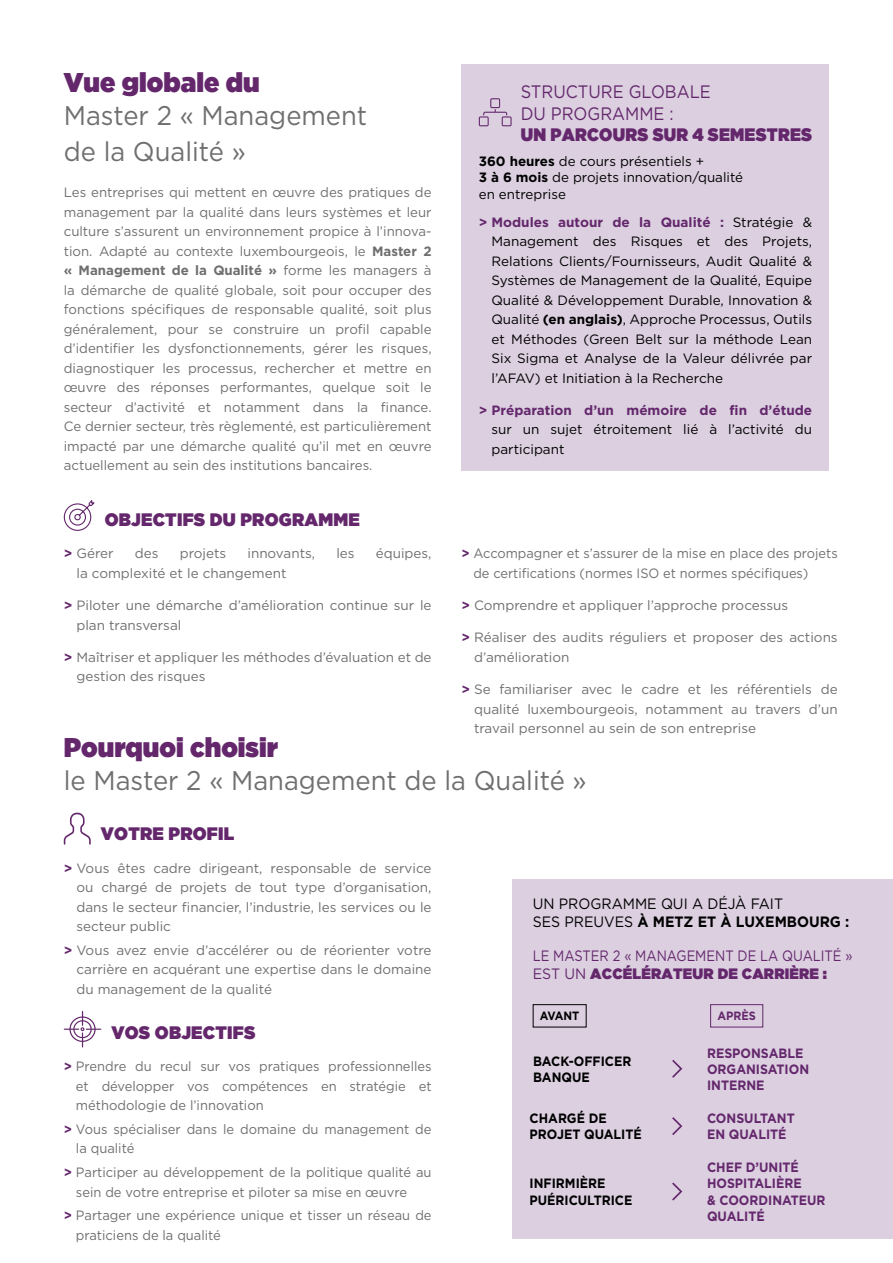
<style>
.page{position:relative;width:893px;height:1263px;background:#fff}
.page>*{position:absolute;margin:0;border:0;box-sizing:border-box;transform-origin:0 0}
.t1{font:27px/36px "Gotham";color:#706f6f;scale:.95 1}
.t2{font:27px "Gotham Ultra";color:#64276c;scale:.95 1}
.t3{font:18px "Gotham Ultra";letter-spacing:.015em;color:#64276c;scale:.95 1}
.t4{font:18px/21.6px "Gotham";color:#64276c;scale:.91 1}
.t5{font:18px "Gotham Ultra";letter-spacing:.015em;color:#64276c;scale:.91 1}
.t6{font:15px/18px "Gotham";color:#000;scale:.94 1}
.t7{font:15px "Gotham";color:#64276c;scale:.86 1}
.t8{font:15px "Gotham Ultra";letter-spacing:.015em;color:#64276c;scale:.95 1}
.t9{font:13.5px/19.5px "Gotham";color:#706f6f;text-align:justify}
.t10{font:13.5px/19.5px "Gotham";color:#000}
.t11{font:13.5px/19.5px "Gotham";color:#706f6f;scale:.96 1}
.t12{font:13.5px/19.5px "Gotham";color:#706f6f;scale:.95 1}
.t13{font:700 13.5px/16.2px "Gotham";color:#64276c;scale:.92 1}
.t14{font:700 13.5px/16.2px "Gotham";color:#000;scale:.92 1}
.t15{font:700 13.5px "Gotham";color:#64276c}
.t16{font:700 12px "Gotham";letter-spacing:-.05em;color:#000;scale:.92 1}
.t17{font:700 12px "Gotham";color:#64276c;scale:.92 1}
.s1{font-weight:700}
.s2{font-weight:700;color:#64276c}
.s3{font-family:"Gotham"}
</style>
<div class="page">
<div style="left:461px;top:64px;width:368px;height:406px;background:#dbcfe0"></div>
<svg style="left:63px;top:500px;width:32px;height:31px"></svg>
<svg style="left:479px;top:98px;width:33px;height:28px"></svg>
<svg style="left:64px;top:813px;width:27px;height:32px"></svg>
<svg style="left:64px;top:1011px;width:37px;height:36px"></svg>
<div style="left:512px;top:879px;width:381px;height:359px;background:#dbcfe0"></div>
<svg style="left:533px;top:1004px;width:53px;height:23px"></svg>
<svg style="left:710px;top:1004px;width:53px;height:23px"></svg>
<svg style="left:672px;top:1060px;width:10px;height:18px"></svg>
<svg style="left:672px;top:1117px;width:10px;height:18px"></svg>
<svg style="left:672px;top:1182px;width:10px;height:18px"></svg>
<h1 class="t2" style="left:64px;top:67px;width:208px">Vue globale du</h1>
<h1 class="t1" style="left:64px;top:97px;width:321px">Master 2 « Management de la Qualité »</h1>
<p class="t9" style="left:64px;top:182px;width:369px">Les entreprises qui mettent en œuvre des pratiques de management par la qualité dans leurs systèmes et leur culture s’assurent un environnement propice à l’innova&shy;tion. Adapté au contexte luxembourgeois, le <span class="s1">Master 2 « Management de la Qualité »</span> forme les managers à la démarche de qualité globale, soit pour occuper des fonctions spécifiques de responsable qualité, soit plus généralement, pour se construire un profil capable d’identifier les dysfonctionnements, gérer les risques, diagnostiquer les processus, rechercher et mettre en œuvre des réponses performantes, quelque soit le secteur d’activité et notamment dans la finance.<br>Ce dernier secteur, très règlementé, est particulièrement impacté par une démarche qualité qu’il met en œuvre actuellement au sein des institutions bancaires.</p>
<h2 class="t3" style="left:105px;top:509px;width:270px">OBJECTIFS DU PROGRAMME</h2>
<p class="t9" style="left:64px;top:543px;width:51px"><span class="s2">&gt;</span> Gérer</p>
<p class="t9" style="left:135px;top:543px;width:25px">des</p>
<p class="t9" style="left:180px;top:543px;width:48px">projets</p>
<p class="t9" style="left:247px;top:543px;width:69px">innovants,</p>
<p class="t9" style="left:336px;top:543px;width:20px">les</p>
<p class="t9" style="left:376px;top:543px;width:57px">équipes,</p>
<p class="t9" style="left:76px;top:563px;width:211px">la complexité et le changement</p>
<p class="t9" style="left:76px;top:595px;width:357px;text-indent:-13px"><span class="s2">&gt;</span> Piloter une démarche d’amélioration continue sur le plan transversal</p>
<p class="t9" style="left:76px;top:647px;width:357px;text-indent:-13px"><span class="s2">&gt;</span> Maîtriser et appliquer les méthodes d’évaluation et de gestion des risques</p>
<h2 class="t4" style="left:521px;top:81px;width:210px">STRUCTURE GLOBALE<br>DU PROGRAMME :</h2>
<h2 class="t5" style="left:521px;top:125px;width:322px">UN PARCOURS SUR 4 SEMESTRES</h2>
<p class="t10" style="left:479px;top:153px;width:266px;line-height:16.2px"><span class="s1">360 heures</span> de cours présentiels +<br><span class="s1">3 à 6 mois</span> de projets innovation/qualité en entreprise</p>
<p class="t10" style="left:491px;top:212px;width:322px;text-align:justify;text-indent:-13px"><span class="s2">&gt; Modules autour de la Qualité :</span> Stratégie &amp; Management des Risques et des Projets, Relations Clients/Fournisseurs, Audit Qualité &amp; Systèmes de Management de la Qualité, Equipe Qualité &amp; Développement Durable, Innovation &amp; Qualité <span class="s1">(en anglais)</span>, Approche Processus, Outils et Méthodes (Green Belt sur la méthode Lean Six Sigma et Analyse de la Valeur délivrée par l’AFAV) et Initiation à la Recherche</p>
<p class="t15" style="left:479px;top:402px;width:335px">&gt; Préparation d’un mémoire de fin d’étude</p>
<p class="t10" style="left:491px;top:419px;width:322px">sur un sujet étroitement lié à l’activité du participant</p>
<p class="t12" style="left:473px;top:543px;width:385px;text-indent:-12px"><span class="s2">&gt;</span> Accompagner et s’assurer de la mise en place des projets de certifications (normes ISO et normes spécifiques)</p>
<p class="t9" style="left:461px;top:595px;width:328px"><span class="s2">&gt;</span> Comprendre et appliquer l’approche processus</p>
<p class="t9" style="left:474px;top:627px;width:365px;text-indent:-13px"><span class="s2">&gt;</span> Réaliser des audits réguliers et proposer des actions d’amélioration</p>
<p class="t9" style="left:474px;top:679px;width:365px;text-indent:-13px"><span class="s2">&gt;</span> Se familiariser avec le cadre et les référentiels de qualité luxembourgeois, notamment au travers d’un travail personnel au sein de son entreprise</p>
<h1 class="t2" style="left:64px;top:732px;width:227px">Pourquoi choisir</h1>
<h1 class="t1" style="left:64px;top:762px;width:552px">le Master 2 « Management de la Qualité »</h1>
<h2 class="t3" style="left:101px;top:824px;width:142px">VOTRE PROFIL</h2>
<p class="t9" style="left:76px;top:858px;width:357px;text-indent:-13px"><span class="s2">&gt;</span> Vous êtes cadre dirigeant, responsable de service ou chargé de projets de tout type d’organisation, dans le secteur financier, l’industrie, les services ou le secteur public</p>
<p class="t9" style="left:76px;top:940px;width:357px;text-indent:-13px"><span class="s2">&gt;</span> Vous avez envie d’accélérer ou de réorienter votre carrière en acquérant une expertise dans le domaine du management de la qualité</p>
<h2 class="t3" style="left:111px;top:1022px;width:153px">VOS OBJECTIFS</h2>
<p class="t11" style="left:76px;top:1056px;width:372px;text-align:justify;text-indent:-12px"><span class="s2">&gt;</span> Prendre du recul sur vos pratiques professionnelles et développer vos compétences en stratégie et méthodologie de l’innovation</p>
<p class="t11" style="left:76px;top:1119px;width:372px;text-indent:-12px"><span class="s2">&gt;</span> Vous spécialiser dans le domaine du management de la qualité</p>
<p class="t11" style="left:76px;top:1162px;width:372px;text-indent:-12px"><span class="s2">&gt;</span> Participer au développement de la politique qualité au sein de votre entreprise et piloter sa mise en œuvre</p>
<p class="t11" style="left:76px;top:1206px;width:372px;text-indent:-12px"><span class="s2">&gt;</span> Partager une expérience unique et tisser un réseau de praticiens de la qualité</p>
<p class="t6" style="left:533px;top:894px;width:338px">UN PROGRAMME QUI A DÉJÀ FAIT<br>SES PREUVES <span class="s1">À METZ ET À LUXEMBOURG :</span></p>
<p class="t7" style="left:533px;top:946px;width:373px">LE MASTER 2 « MANAGEMENT DE LA QUALITÉ »</p>
<p class="t8" style="left:533px;top:964px;width:311px"><span class="s3">EST UN</span> ACCÉLÉRATEUR DE CARRIÈRE :</p>
<p class="t16" style="left:540px;top:1009px;width:44px">AVANT</p>
<p class="t17" style="left:717px;top:1009px;width:43px">APRÈS</p>
<p class="t14" style="left:533px;top:1052px;width:108px">BACK-OFFICER<br>BANQUE</p>
<p class="t14" style="left:530px;top:1110px;width:124px">CHARGÉ DE<br>PROJET QUALITÉ</p>
<p class="t14" style="left:530px;top:1175px;width:113px">INFIRMIÈRE<br>PUÉRICULTRICE</p>
<p class="t13" style="left:707px;top:1044px;width:113px">RESPONSABLE<br>ORGANISATION<br>INTERNE</p>
<p class="t13" style="left:707px;top:1110px;width:97px">CONSULTANT<br>EN QUALITÉ</p>
<p class="t13" style="left:707px;top:1159px;width:130px">CHEF D’UNITÉ<br>HOSPITALIÈRE<br>&amp; COORDINATEUR<br>QUALITÉ</p>
</div>
